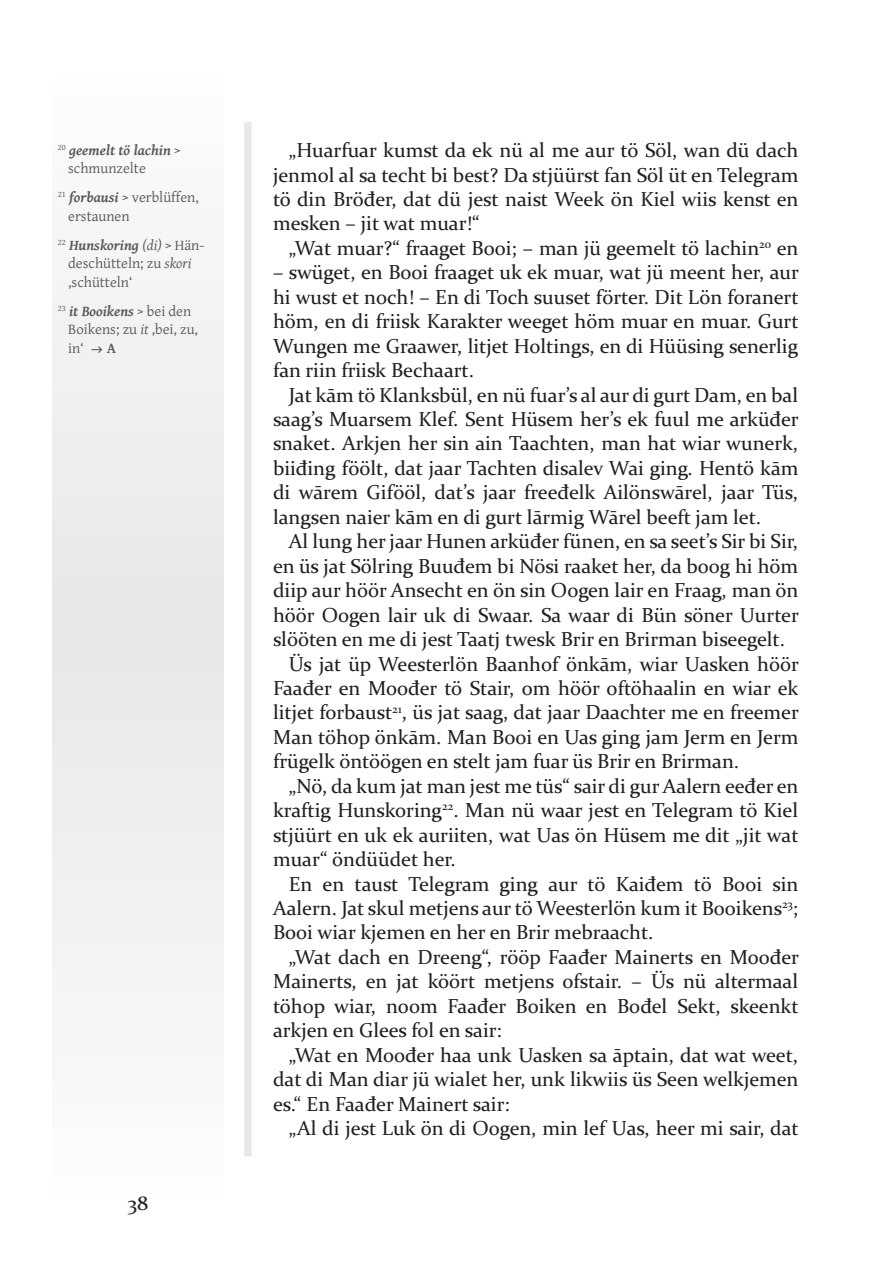
<style>
.page{position:relative;width:893px;height:1263px;background:#fff}
.page>*{position:absolute;margin:0;border:0;box-sizing:border-box;transform-origin:0 0}
.t1{font:20.4px/24.5px "Constantia";color:#231f20;text-align:justify}
.t2{font:14.85px/18.5px "Gentium Basic";color:#58595b}
.t3{font:italic 700 14.85px/18.5px "Gentium Basic";color:#58595b}
.t4{font:700 14.85px "Gentium Basic";color:#58595b}
.s1{font-weight:400;font-style:normal}
.s2{font-weight:700;font-style:italic}
.s3{font-style:italic}
</style>
<div class="page">
<div style="left:244px;top:122px;width:8px;height:1034px;background:#e6e7e8"></div>
<div style="left:53px;top:68px;width:170px;height:1127px;background:#f1f1f2"></div>
<p class="t3" style="left:68px;top:142px;width:114px;text-indent:-10px"><sup>20</sup> geemelt tö lachin <span class="s1">&gt; schmunzelte</span></p>
<p class="t2" style="left:68px;top:189px;width:132px;text-indent:-11px"><sup>21</sup> <span class="s2">forbausi</span> &gt; verblüffen, erstaunen</p>
<p class="t2" style="left:68px;top:237px;width:138px;text-indent:-11px"><sup>22</sup> <span class="s2">Hunskoring</span> <span class="s3">(di)</span> &gt; Hän&shy;deschütteln; zu <span class="s3">skori </span>,schütteln‘</p>
<p class="t2" style="left:68px;top:303px;width:131px;text-indent:-10px"><sup>23</sup> <span class="s2">it Booikens</span> &gt; bei den<br>Boikens; zu <span class="s3">it</span> ,bei, zu, in‘</p>
<p class="t4" style="left:107px;top:339px;width:11px">A</p>
<p class="t1" style="left:128px;top:1193px;width:22px">38</p>
<p class="t1" style="left:273px;top:140px;width:527px;text-indent:16px">„Huarfuar kumst da ek nü al me aur tö Söl, wan dü dach jenmol al sa techt bi best? Da stjüürst fan Söl üt en Telegram tö din Bröđer, dat dü jest naist Week ön Kiel wiis kenst en mesken – jit wat muar!“</p>
<p class="t1" style="left:289px;top:238px;width:511px">„Wat muar?“ fraaget Booi; – man jü geemelt tö lachin<sup>20</sup> en</p>
<p class="t1" style="left:273px;top:262px;width:527px">– swüget, en Booi fraaget uk ek muar, wat jü meent her, aur hi wust et noch! – En di Toch suuset förter. Dit Lön foranert höm, en di friisk Karakter weeget höm muar en muar. Gurt Wungen me Graawer, litjet Holtings, en di Hüüsing senerlig fan riin friisk Bechaart.</p>
<p class="t1" style="left:273px;top:384px;width:527px;text-indent:16px">Jat kām tö Klanksbül, en nü fuar’s al aur di gurt Dam, en bal saag’s Muarsem Klef. Sent Hüsem her’s ek fuul me arküđer snaket. Arkjen her sin ain Taachten, man hat wiar wunerk, biiđing föölt, dat jaar Tachten disalev Wai ging. Hentö kām di wārem Gifööl, dat’s jaar freeđelk Ailönswārel, jaar Tüs, langsen naier kām en di gurt lārmig Wārel beeft jam let.</p>
<p class="t1" style="left:289px;top:531px;width:511px">Al lung her jaar Hunen arküđer fünen, en sa seet’s Sir bi Sir,</p>
<p class="t1" style="left:273px;top:556px;width:527px">en üs jat Sölring Buuđem bi Nösi raaket her, da boog hi höm</p>
<p class="t1" style="left:273px;top:580px;width:527px">diip aur höör Ansecht en ön sin Oogen lair en Fraag, man ön</p>
<p class="t1" style="left:273px;top:604px;width:527px">höör Oogen lair uk di Swaar. Sa waar di Bün söner Uurter</p>
<p class="t1" style="left:273px;top:629px;width:513px">slööten en me di jest Taatj twesk Brir en Brirman biseegelt.</p>
<p class="t1" style="left:289px;top:653px;width:511px">Üs jat üp Weesterlön Baanhof önkām, wiar Uasken höör</p>
<p class="t1" style="left:273px;top:678px;width:527px">Faađer en Moođer tö Stair, om höör oftöhaalin en wiar ek</p>
<p class="t1" style="left:273px;top:702px;width:527px">litjet forbaust<sup>21</sup>, üs jat saag, dat jaar Daachter me en freemer</p>
<p class="t1" style="left:273px;top:727px;width:527px">Man töhop önkām. Man Booi en Uas ging jam Jerm en Jerm</p>
<p class="t1" style="left:273px;top:751px;width:467px">frügelk öntöögen en stelt jam fuar üs Brir en Brirman.</p>
<p class="t1" style="left:289px;top:776px;width:511px">„Nö, da kum jat man jest me tüs“ sair di gur Aalern eeđer en</p>
<p class="t1" style="left:273px;top:800px;width:526px">kraftig Hunskoring<sup>22</sup>. Man nü waar jest en Telegram tö Kiel</p>
<p class="t1" style="left:273px;top:824px;width:527px">stjüürt en uk ek auriiten, wat Uas ön Hüsem me dit „jit wat</p>
<p class="t1" style="left:273px;top:849px;width:184px">muar“ öndüüdet her.</p>
<p class="t1" style="left:289px;top:873px;width:511px">En en taust Telegram ging aur tö Kaiđem tö Booi sin</p>
<p class="t1" style="left:273px;top:898px;width:527px">Aalern. Jat skul metjens aur tö Weesterlön kum it Booikens<sup>23</sup>;</p>
<p class="t1" style="left:273px;top:922px;width:382px">Booi wiar kjemen en her en Brir mebraacht.</p>
<p class="t1" style="left:289px;top:947px;width:511px">„Wat dach en Dreeng“, rööp Faađer Mainerts en Moođer</p>
<p class="t1" style="left:273px;top:971px;width:526px">Mainerts, en jat köört metjens ofstair. – Üs nü altermaal</p>
<p class="t1" style="left:273px;top:996px;width:527px">töhop wiar, noom Faađer Boiken en Bođel Sekt, skeenkt</p>
<p class="t1" style="left:273px;top:1020px;width:230px">arkjen en Glees fol en sair:</p>
<p class="t1" style="left:289px;top:1044px;width:511px">„Wat en Moođer haa unk Uasken sa āptain, dat wat weet,</p>
<p class="t1" style="left:273px;top:1069px;width:527px">dat di Man diar jü wialet her, unk likwiis üs Seen welkjemen</p>
<p class="t1" style="left:273px;top:1093px;width:238px">es.“ En Faađer Mainert sair:</p>
<p class="t1" style="left:289px;top:1118px;width:511px">„Al di jest Luk ön di Oogen, min lef Uas, heer mi sair, dat</p>
</div>
